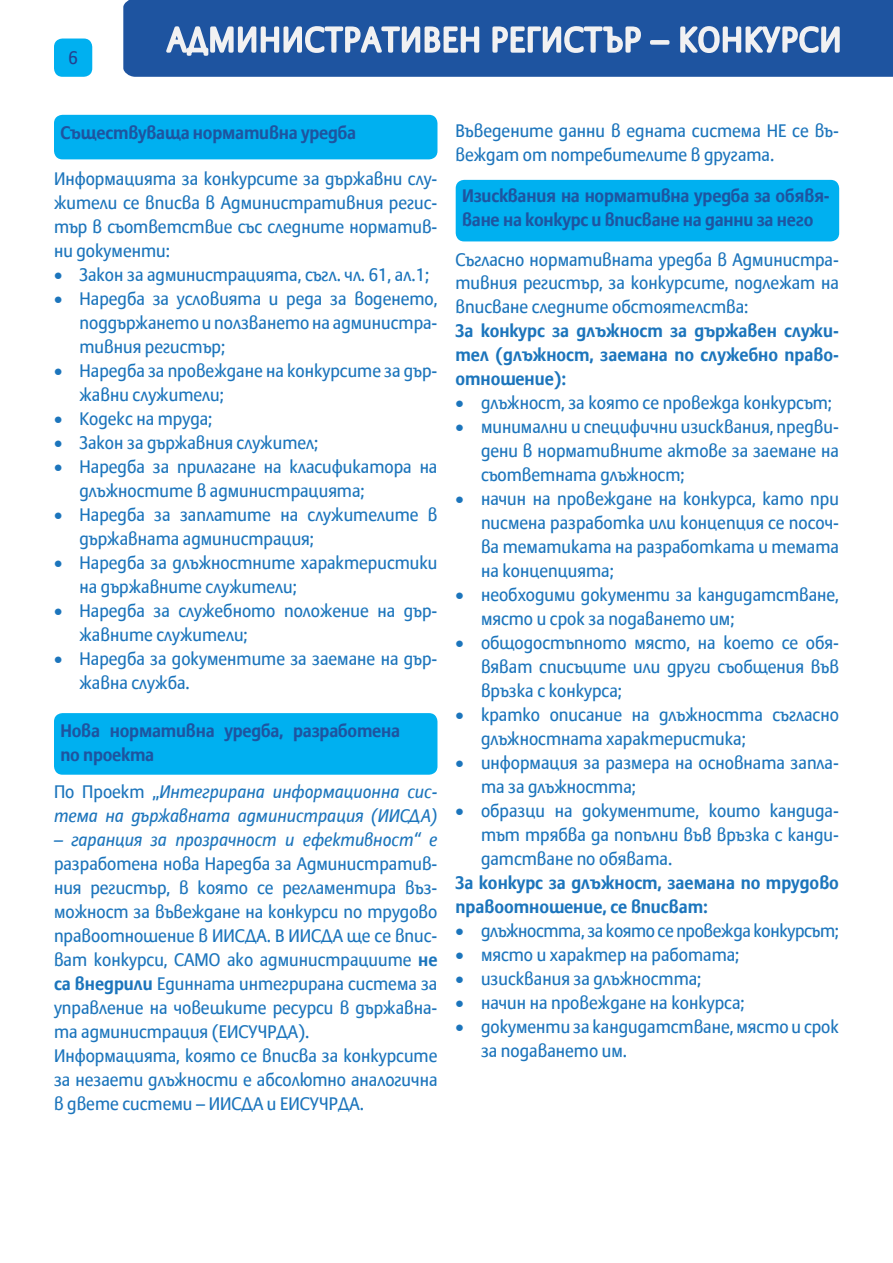
<style>
.page{position:relative;width:893px;height:1263px;background:#fff}
.page>*{position:absolute;margin:0;border:0;box-sizing:border-box;transform-origin:0 0}
.t1{font:18px/24px "Allianz Sans Cyr";color:#1c75bc}
.t2{font:18px/24px "Allianz Sans Bold Cyr";color:#1c75bc;text-align:justify}
.t3{font:18px/24px "Allianz Sans Bold Cyr";letter-spacing:-.01em;color:#1e54a0}
.t4{font:18px/24px "Allianz Sans Italic Cyr";color:#1c75bc}
.t5{font:18px "Allianz Sans Cyr";letter-spacing:-.02em;color:#1c75bc}
.t6{font:18px "Allianz Sans Cyr";color:#25408f}
.s1{font-family:"Allianz Sans Cyr"}
.s2{font-family:"Allianz Sans Bold Cyr"}
</style>
<div class="page">
<div style="left:54px;top:39px;width:38px;height:38px;background:#00b0f0;border-radius:9px"></div>
<div style="left:123px;top:0;width:770px;height:77px;background:#1e54a0"></div>
<svg style="left:163px;top:6px;width:318px;height:70px"></svg>
<svg style="left:491px;top:8px;width:151px;height:58px"></svg>
<div style="left:650px;top:40px;width:19px;height:5px;border:3px solid #f1f1f2"></div>
<svg style="left:679px;top:8px;width:162px;height:58px"></svg>
<div style="left:54px;top:115px;width:383px;height:44px;background:#00b0f0;border-radius:9px"></div>
<div style="left:54px;top:713px;width:383px;height:62px;background:#00b0f0;border-radius:9px"></div>
<div style="left:456px;top:180px;width:383px;height:61px;background:#00b0f0;border-radius:9px"></div>
<p class="t6" style="left:68px;top:47px;width:11px">6</p>
<p class="t3" style="left:60px;top:121px;width:297px">Съществуваща нормативна уредба</p>
<p class="t1" style="left:54px;top:168px;width:385px;text-align:justify">Информацията за конкурсите за държавни слу&shy;жители се вписва в Административния регис&shy;тър в съответствие със следните норматив&shy;ни документи:</p>
<p class="t1" style="left:54px;top:264px;width:377px">• Закон за администрацията, съгл. чл. 61, ал.1;</p>
<p class="t1" style="left:80px;top:288px;width:359px;text-align:justify;text-indent:-26px">• Наредба за условията и реда за воденето, поддържането и ползването на администра&shy;тивния регистър;</p>
<p class="t1" style="left:80px;top:360px;width:359px;text-indent:-26px">• Наредба за провеждане на конкурсите за дър&shy;жавни служители;</p>
<p class="t1" style="left:54px;top:408px;width:160px">• Кодекс на труда;</p>
<p class="t1" style="left:54px;top:432px;width:266px">• Закон за държавния служител;</p>
<p class="t1" style="left:80px;top:456px;width:359px;text-indent:-26px">• Наредба за прилагане на класификатора на длъжностите в администрацията;</p>
<p class="t1" style="left:80px;top:504px;width:359px;text-indent:-26px">• Наредба за заплатите на служителите в държавната администрация;</p>
<p class="t1" style="left:80px;top:552px;width:359px;text-indent:-26px">• Наредба за длъжностните характеристики на държавните служители;</p>
<p class="t1" style="left:80px;top:600px;width:359px;text-indent:-26px">• Наредба за служебното положение на дър&shy;жавните служители;</p>
<p class="t1" style="left:80px;top:648px;width:359px;text-indent:-26px">• Наредба за документите за заемане на дър&shy;жавна служба.</p>
<p class="t3" style="left:60px;top:719px;width:341px">Нова нормативна уредба, разработена по проекта</p>
<p class="t4" style="left:54px;top:780px;width:385px"><span class="s1">По Проект „</span>Интегрирана информационна сис&shy;тема на държавната администрация (ИИСДА)</p>
<p class="t4" style="left:54px;top:828px;width:385px">– гаранция за прозрачност и ефективност“ е</p>
<p class="t1" style="left:54px;top:852px;width:385px">разработена нова Наредба за Административ&shy;ния регистър, в която се регламентира въз&shy;можност за въвеждане на конкурси по трудово правоотношение в ИИСДА. В ИИСДА ще се впис&shy;ват конкурси, САМО ако администрациите <span class="s2">не са внедрили</span> Единната интегрирана система за управление на човешките ресурси в държавна&shy;та администрация (ЕИСУЧРДА).<br>Информацията, която се вписва за конкурсите за незаети длъжности е абсолютно аналогична в двете системи – ИИСДА и ЕИСУЧРДА.</p>
<p class="t1" style="left:455px;top:120px;width:385px">Въведените данни в едната система НЕ се въ&shy;веждат от потребителите в другата.</p>
<p class="t3" style="left:462px;top:184px;width:369px">Изисквания на нормативна уредба за обявя&shy;ване на конкурс и вписване на данни за него</p>
<p class="t1" style="left:455px;top:248px;width:385px;text-align:justify">Съгласно нормативната уредба в Администра&shy;тивния регистър, за конкурсите, подлежат на вписване следните обстоятелства:</p>
<p class="t2" style="left:455px;top:320px;width:385px">За конкурс за длъжност за държавен служи&shy;тел (длъжност, заемана по служебно право&shy;отношение):</p>
<p class="t1" style="left:455px;top:392px;width:378px">• длъжност, за която се провежда конкурсът;</p>
<p class="t1" style="left:481px;top:416px;width:359px;text-align:justify;text-indent:-26px">• минимални и специфични изисквания, предви&shy;дени в нормативните актове за заемане на съответната длъжност;</p>
<p class="t1" style="left:481px;top:488px;width:359px;text-align:justify;text-indent:-26px">• начин на провеждане на конкурса, като при писмена разработка или концепция се посоч&shy;ва тематиката на разработката и темата на концепцията;</p>
<p class="t1" style="left:481px;top:584px;width:359px;text-indent:-26px">• необходими документи за кандидатстване, място и срок за подаването им;</p>
<p class="t1" style="left:481px;top:632px;width:359px;text-align:justify;text-indent:-26px">• общодостъпното място, на което се обя&shy;вяват списъците или други съобщения във връзка с конкурса;</p>
<p class="t1" style="left:481px;top:704px;width:359px;text-indent:-26px">• кратко описание на длъжността съгласно длъжностната характеристика;</p>
<p class="t1" style="left:481px;top:752px;width:359px;text-indent:-26px">• информация за размера на основната запла&shy;та за длъжността;</p>
<p class="t1" style="left:481px;top:800px;width:359px;text-align:justify;text-indent:-26px">• образци на документите, които кандида&shy;тът трябва да попълни във връзка с канди&shy;датстване по обявата.</p>
<p class="t2" style="left:455px;top:871px;width:385px">За конкурс за длъжност, заемана по трудово правоотношение, се вписват:</p>
<p class="t5" style="left:455px;top:920px;width:385px">• длъжността, за която се провежда конкурсът;</p>
<p class="t1" style="left:455px;top:944px;width:285px">• място и характер на работата;</p>
<p class="t1" style="left:455px;top:968px;width:247px">• изисквания за длъжността;</p>
<p class="t1" style="left:455px;top:992px;width:291px">• начин на провеждане на конкурса;</p>
<p class="t1" style="left:481px;top:1016px;width:359px;text-indent:-26px">• документи за кандидатстване, място и срок за подаването им.</p>
</div>
